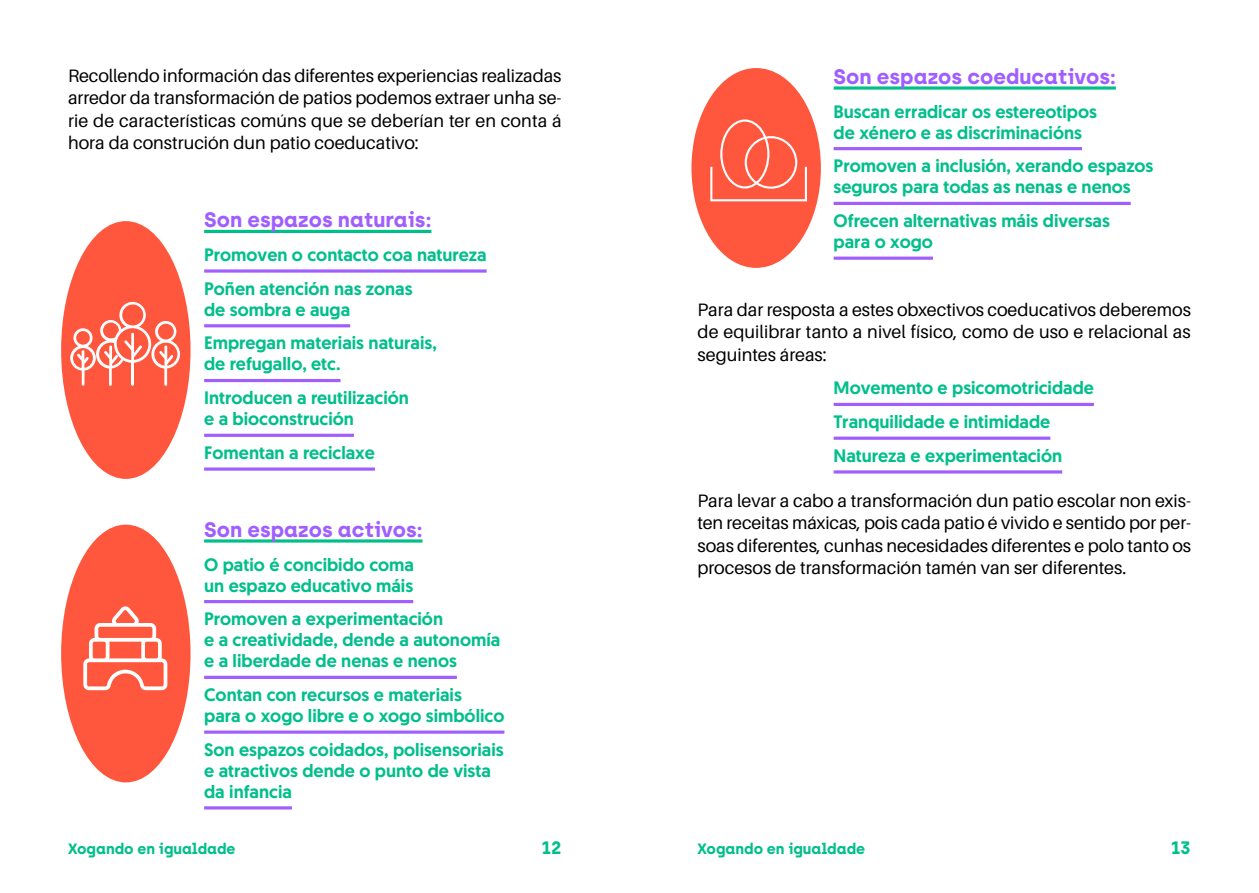
<style>
.page{position:relative;width:1259px;height:893px;background:#fff}
.page>*{position:absolute;margin:0;border:0;box-sizing:border-box;transform-origin:0 0}
.t1{font:700 21px "Archia";color:#a15eff}
.t2{font:500 18px/21px "Geomanist";color:#00bf8b}
.t3{font:18px/22.5px "Aileron";color:#000;text-align:justify}
.t4{font:700 18px "Archia";color:#00bf8b}
.t5{font:700 15px "Archia";color:#00bf8b}
</style>
<div class="page">
<div style="left:61px;top:221px;width:129px;height:258px;background:#ff573e;border-radius:50%"></div>
<div style="left:61px;top:525px;width:129px;height:257px;background:#ff573e;border-radius:50%"></div>
<div style="left:691px;top:68px;width:130px;height:200px;background:#ff573e;border-radius:50%"></div>
<svg style="left:70px;top:302px;width:110px;height:84px"></svg>
<svg style="left:83px;top:606px;width:84px;height:84px"></svg>
<div style="left:744px;top:136px;width:53px;height:53px;border:2px solid #fff;border-radius:50%"></div>
<div style="left:720px;top:119px;width:49px;height:70px;border:2px solid #fff;border-radius:50%"></div>
<div style="left:710px;top:166px;width:97px;height:35px;border:2px solid #fff"></div>
<svg style="left:833px;top:86px;width:283px;height:4px"></svg>
<hr style="left:833px;top:147px;width:249px;height:3px;background:#a15eff">
<hr style="left:833px;top:202px;width:297px;height:3px;background:#a15eff">
<hr style="left:833px;top:257px;width:100px;height:3px;background:#a15eff">
<hr style="left:833px;top:403px;width:261px;height:3px;background:#a15eff">
<hr style="left:833px;top:437px;width:217px;height:3px;background:#a15eff">
<svg style="left:833px;top:470px;width:229px;height:4px"></svg>
<hr style="left:204px;top:230px;width:227px;height:3px;background:#00bf8b">
<svg style="left:204px;top:269px;width:283px;height:4px"></svg>
<hr style="left:204px;top:324px;width:146px;height:3px;background:#a15eff">
<hr style="left:204px;top:379px;width:136px;height:3px;background:#a15eff">
<hr style="left:204px;top:434px;width:150px;height:3px;background:#a15eff">
<svg style="left:204px;top:467px;width:171px;height:4px"></svg>
<svg style="left:204px;top:539px;width:218px;height:4px"></svg>
<hr style="left:204px;top:600px;width:209px;height:3px;background:#a15eff">
<hr style="left:204px;top:676px;width:253px;height:3px;background:#a15eff">
<svg style="left:204px;top:730px;width:300px;height:4px"></svg>
<hr style="left:204px;top:806px;width:88px;height:3px;background:#a15eff">
<p class="t3" style="left:68px;top:65px;width:495px">Recollendo información das diferentes experiencias realizadas arredor da transformación de patios podemos extraer unha se&shy;rie de características comúns que se deberían ter en conta á hora da construción dun patio coeducativo:</p>
<p class="t1" style="left:204px;top:207px;width:229px">Son espazos naturais:</p>
<p class="t2" style="left:204px;top:238px;width:284px;line-height:33.8px">Promoven o contacto coa natureza<br>Poñen atención nas zonas</p>
<p class="t2" style="left:204px;top:292px;width:234px;line-height:33.8px">de sombra e auga<br>Empregan materiais naturais,</p>
<p class="t2" style="left:204px;top:347px;width:206px;line-height:33.8px">de refugallo, etc.<br>Introducen a reutilización</p>
<p class="t2" style="left:204px;top:402px;width:172px;line-height:33.8px">e a bioconstrución<br>Fomentan a reciclaxe</p>
<p class="t1" style="left:204px;top:516px;width:220px">Son espazos activos:</p>
<p class="t2" style="left:204px;top:553px;width:211px">O patio é concibido coma un espazo educativo máis</p>
<p class="t2" style="left:204px;top:608px;width:298px">Promoven a experimentación<br>e a creatividade, dende a autonomía e a liberdade de nenas e nenos</p>
<p class="t2" style="left:204px;top:684px;width:302px">Contan con recursos e materiais<br>para o xogo libre e o xogo simbólico</p>
<p class="t2" style="left:204px;top:739px;width:301px">Son espazos coidados, polisensoriais e atractivos dende o punto de vista da infancia</p>
<p class="t1" style="left:833px;top:63px;width:284px">Son espazos coeducativos:</p>
<p class="t2" style="left:833px;top:101px;width:265px">Buscan erradicar os estereotipos de xénero e as discriminacións</p>
<p class="t2" style="left:833px;top:155px;width:321px">Promoven a inclusión, xerando espazos seguros para todas as nenas e nenos</p>
<p class="t2" style="left:833px;top:210px;width:278px">Ofrecen alternativas máis diversas para o xogo</p>
<p class="t3" style="left:697px;top:298px;width:495px">Para dar resposta a estes obxectivos coeducativos deberemos de equilibrar tanto a nivel físico, como de uso e relacional as seguintes áreas:</p>
<p class="t2" style="left:833px;top:371px;width:262px;line-height:33.8px">Movemento e psicomotricidade<br>Tranquilidade e intimidade<br>Natureza e experimentación</p>
<p class="t3" style="left:697px;top:490px;width:495px">Para levar a cabo a transformación dun patio escolar non exis&shy;ten receitas máxicas, pois cada patio é vivido e sentido por per&shy;soas diferentes, cunhas necesidades diferentes e polo tanto os procesos de transformación tamén van ser diferentes.</p>
<p class="t5" style="left:68px;top:839px;width:169px">Xogando en igualdade</p>
<p class="t4" style="left:542px;top:836px;width:21px">12</p>
<p class="t5" style="left:697px;top:839px;width:169px">Xogando en igualdade</p>
<p class="t4" style="left:1171px;top:836px;width:21px">13</p>
</div>
